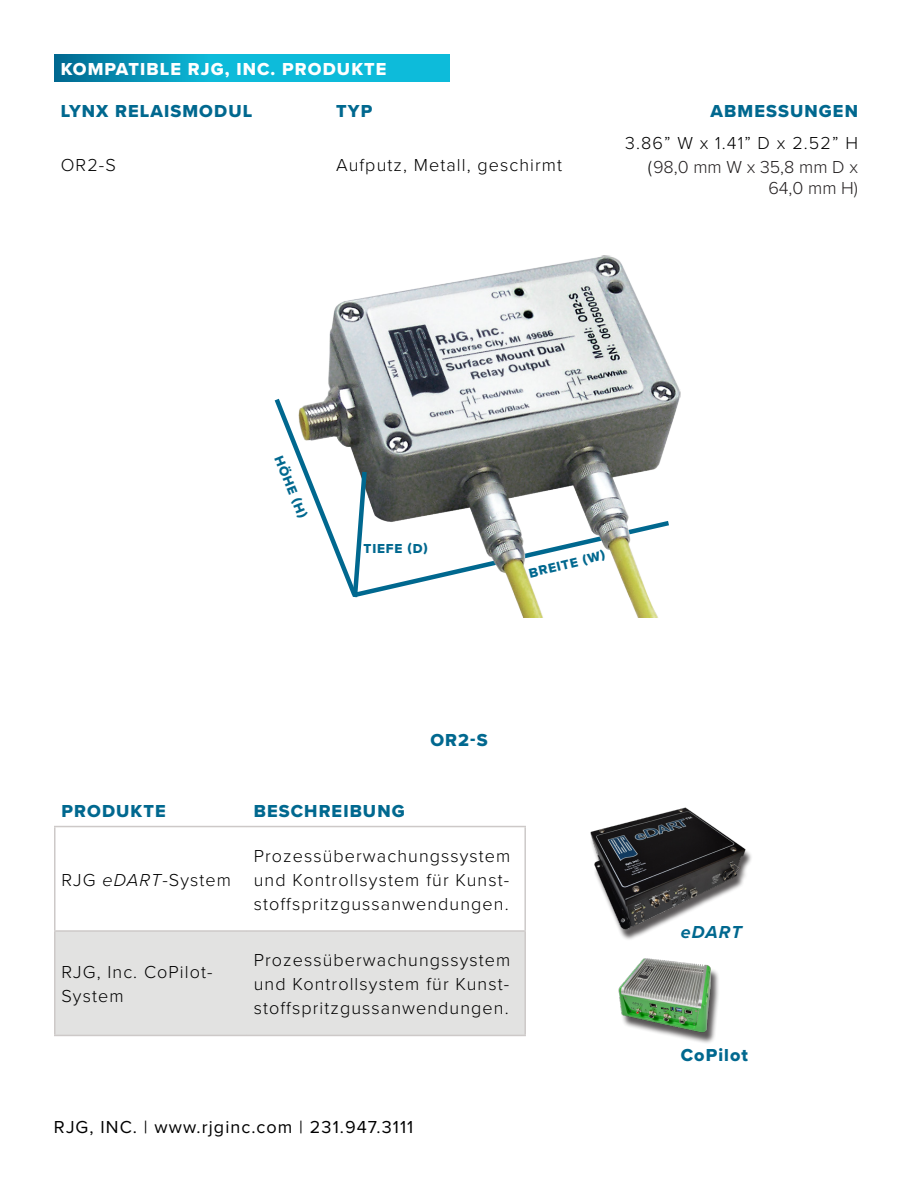
<style>
.page{position:relative;width:918px;height:1188px;background:#fff}
.page>*{position:absolute;margin:0;border:0;box-sizing:border-box;transform-origin:0 0}
.t1{font:300 18px/24px "Proxima Nova";letter-spacing:.06em;color:#000;text-align:justify}
.t2{font:18px "Proxima Nova Extrabld";letter-spacing:.06em;color:#00688f}
.t3{font:300 18px/24px "Proxima Nova";color:#000;text-align:right}
.t4{font:18px "Proxima Nova";letter-spacing:.06em;color:#000}
.t5{font:18px "Proxima Nova Extrabld";letter-spacing:.06em;color:#fff}
.t6{font:300 18px "Proxima Nova";color:#231f20}
.t7{font:italic 700 18px "Proxima Nova";letter-spacing:.055em;color:#00688f}
.t8{font:13.5px "Proxima Nova Extrabld";letter-spacing:.06em;color:#00688f}
.s1{color:#231f20}
.s2{font-style:italic}
</style>
<div class="page">
<img style="left:328px;top:255px;width:353px;height:362px">
<svg style="left:274px;top:394px;width:400px;height:208px"></svg>
<div style="left:56px;top:932px;width:468px;height:103px;background:#e2e2e1"></div>
<hr style="left:54px;top:826px;width:193px;height:1px;background:#cdc9c8">
<hr style="left:54px;top:827px;width:2px;height:103px;background:#cdc9c8">
<hr style="left:247px;top:826px;width:279px;height:1px;background:#cdc9c8">
<hr style="left:524px;top:827px;width:2px;height:103px;background:#cdc9c8">
<hr style="left:54px;top:930px;width:193px;height:2px;background:#cdc9c8">
<hr style="left:54px;top:932px;width:2px;height:103px;background:#cdc9c8">
<hr style="left:247px;top:930px;width:279px;height:2px;background:#cdc9c8">
<hr style="left:524px;top:932px;width:2px;height:103px;background:#cdc9c8">
<hr style="left:54px;top:1035px;width:193px;height:1px;background:#cdc9c8">
<hr style="left:247px;top:1035px;width:279px;height:1px;background:#cdc9c8">
<div style="left:590px;top:811px;width:164px;height:130px;background:#231f20;opacity:.75"></div>
<img style="left:590px;top:807px;width:164px;height:128px">
<img style="left:618px;top:958px;width:101px;height:84px">
<svg style="left:54px;top:54px;width:396px;height:28px;background:#0aaaca"></svg>
<p class="t5" style="left:61px;top:56px;width:327px">KOMPATIBLE RJG, INC. PRODUKTE</p>
<p class="t2" style="left:61px;top:98px;width:193px">LYNX RELAISMODUL</p>
<p class="t2" style="left:336px;top:98px;width:38px">TYP</p>
<p class="t2" style="left:711px;top:98px;width:149px">ABMESSUNGEN</p>
<p class="t1" style="left:61px;top:152px;width:57px">OR2‑S</p>
<p class="t1" style="left:336px;top:152px;width:228px">Aufputz, Metall, geschirmt</p>
<p class="t3" style="left:625px;top:130px;width:234px">3.86” W x 1.41” D x 2.52” H (<span class="s1">98,0 mm W x 35,8 mm D x</span></p>
<p class="t6" style="left:768px;top:175px;width:91px">64,0 mm H)</p>
<p class="t8" style="left:288px;top:452px;width:68px;rotate:68deg">HÖHE (H)</p>
<p class="t8" style="left:364px;top:538px;width:66px">TIEFE (D)</p>
<p class="t8" style="left:527px;top:563px;width:79px;rotate:-13deg">BREITE (W)</p>
<p class="t2" style="left:62px;top:798px;width:106px">PRODUKTE</p>
<p class="t2" style="left:254px;top:798px;width:153px">BESCHREIBUNG</p>
<p class="t2" style="left:430px;top:726px;width:59px">OR2‑S</p>
<p class="t1" style="left:62px;top:867px;width:171px">RJG <span class="s2">eDART</span>-System</p>
<p class="t1" style="left:254px;top:843px;width:258px">Prozessüberwachungssystem und Kontrollsystem für Kunst&shy;stoffspritzgussanwendungen.</p>
<p class="t1" style="left:62px;top:959px;width:153px">RJG, Inc. CoPilot-<br>System</p>
<p class="t1" style="left:254px;top:947px;width:258px">Prozessüberwachungssystem und Kontrollsystem für Kunst&shy;stoffspritzgussanwendungen.</p>
<p class="t4" style="left:54px;top:1113px;width:361px">RJG, INC. | www.rjginc.com | 231.947.3111</p>
<p class="t7" style="left:681px;top:919px;width:63px">eDART</p>
<p class="t2" style="left:681px;top:1042px;width:69px">CoPilot</p>
</div>
